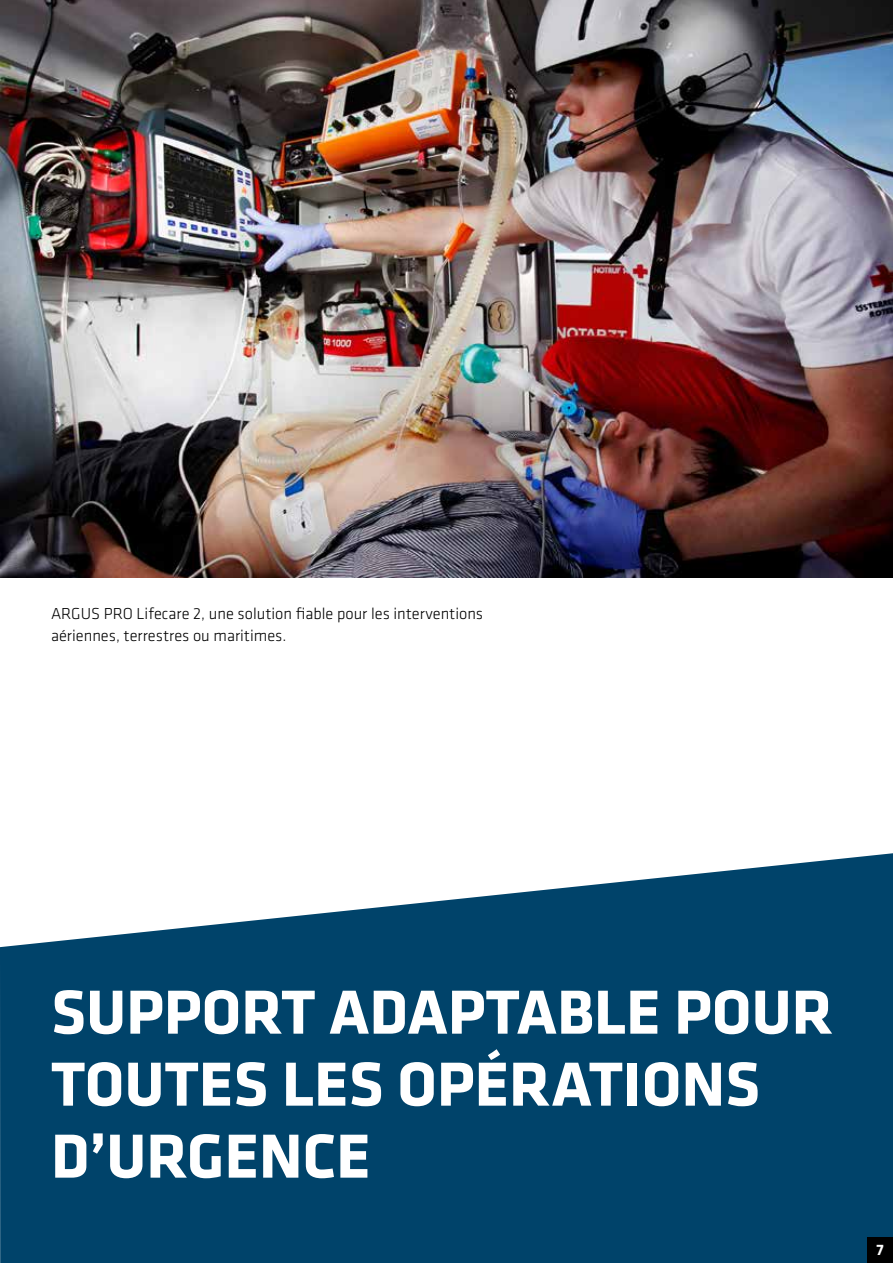
<style>
.page{position:relative;width:893px;height:1263px;background:#fff}
.page>*{position:absolute;margin:0;border:0;box-sizing:border-box;transform-origin:0 0}
.t1{font:700 64.5px/72px "Klavika";color:#fff}
.t2{font:300 16.5px/21.6px "Klavika";color:#000}
.t3{font:700 15.75px "Klavika";color:#fff}
</style>
<div class="page">
<svg style="left:0;top:853px;width:893px;height:410px;fill:#00436a"></svg>
<div style="left:867px;top:1237px;width:26px;height:26px;background:#000"></div>
<img style="left:0;top:0;width:893px;height:578px">
<p class="t2" style="left:51px;top:603px;width:434px">ARGUS PRO Lifecare 2, une solution fiable pour les interventions aériennes, terrestres ou maritimes.</p>
<h1 class="t1" style="left:51px;top:973px;width:784px">SUPPORT ADAPTABLE POUR<br>TOUTES LES OPÉRATIONS<br>D’URGENCE</h1>
<p class="t3" style="left:877px;top:1239px;width:9px">7</p>
</div>
